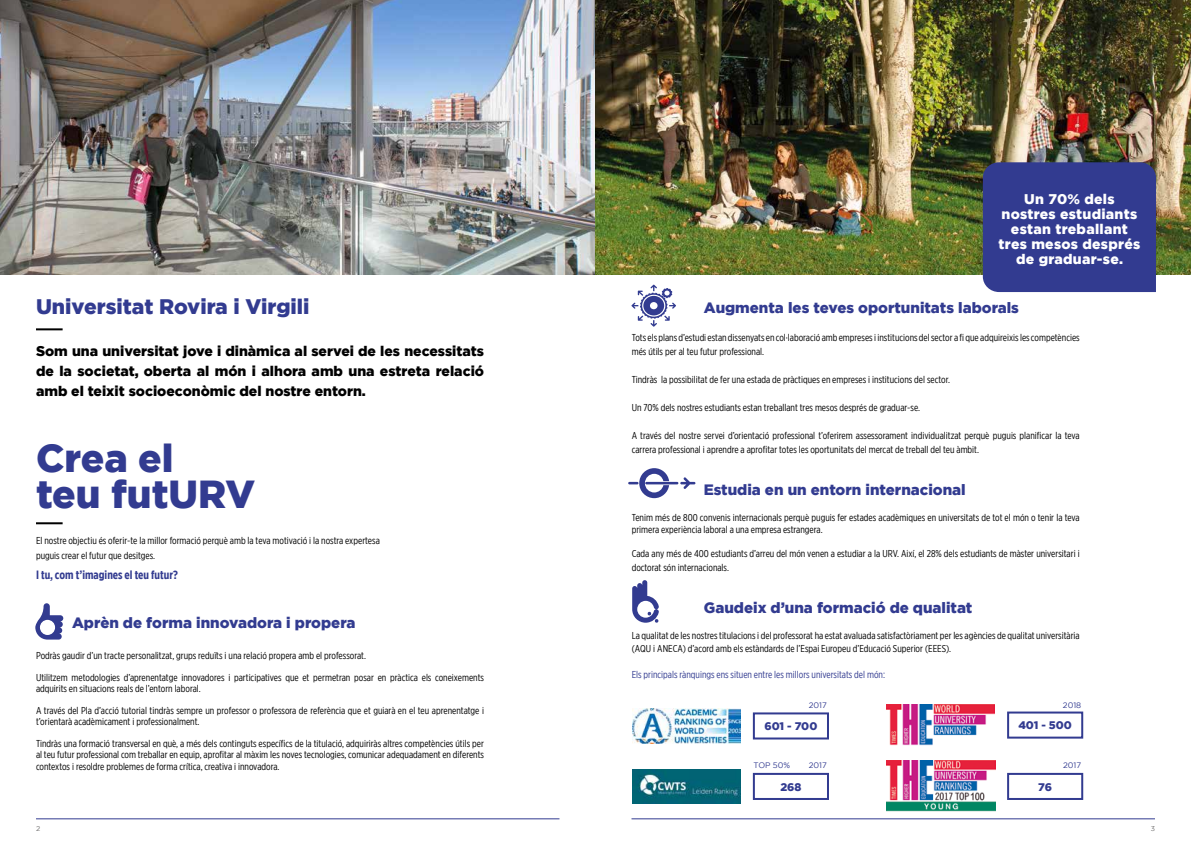
<style>
.page{position:relative;width:1191px;height:842px;background:#fff}
.page>*{position:absolute;margin:0;border:0;box-sizing:border-box;transform-origin:0 0}
.t1{font:900 39px/36px "Gotham";color:#323b90}
.t2{font:900 21px "Gotham";color:#323b90}
.t3{font:900 15px "Gotham";color:#323b90}
.t4{font:900 14px/20px "Gotham";color:#000;text-align:justify}
.t5{font:900 14px/15px "Gotham";letter-spacing:.02em;color:#fff;text-align:center}
.t6{font:700 12px "Gotham X Narrow";color:#323b90}
.t7{font:900 11px "Gotham";color:#323b90}
.t8{font:10px/11px "Gotham X Narrow";color:#000}
.t9{font:10px "Gotham X Narrow";color:#323b90}
.t10{font:8px "Gotham";color:#323b90}
.t11{font:7px "Gotham";color:#706f6f}
</style>
<div class="page">
<hr style="left:36px;top:818px;width:523px;height:1px;background:#323b90">
<hr style="left:631px;top:818px;width:524px;height:1px;background:#323b90">
<hr style="left:36px;top:328px;width:27px;height:2px;background:#000">
<svg style="left:35px;top:603px;width:28px;height:37px"></svg>
<svg style="left:680px;top:477px;width:15px;height:12px"></svg>
<hr style="left:645px;top:482px;width:33px;height:2px;background:#323b90">
<svg style="left:628px;top:468px;width:41px;height:30px"></svg>
<svg style="left:632px;top:580px;width:27px;height:43px"></svg>
<img style="left:632px;top:769px;width:108px;height:34px">
<img style="left:632px;top:708px;width:108px;height:36px">
<img style="left:886px;top:760px;width:109px;height:52px">
<img style="left:886px;top:705px;width:108px;height:40px">
<div style="left:753px;top:712px;width:76px;height:27px;border:2px solid #323b90"></div>
<div style="left:753px;top:773px;width:76px;height:27px;border:2px solid #323b90"></div>
<div style="left:1007px;top:711px;width:76px;height:28px;border:2px solid #323b90"></div>
<div style="left:1007px;top:773px;width:76px;height:27px;border:2px solid #323b90"></div>
<img style="left:0;top:0;width:1191px;height:275px">
<hr style="left:36px;top:522px;width:27px;height:2px;background:#000">
<svg style="left:631px;top:285px;width:45px;height:42px"></svg>
<div style="left:982px;top:162px;width:174px;height:130px;background:#323b90"></div>
<h2 class="t2" style="left:36px;top:292px;width:275px">Universitat Rovira i Virgili</h2>
<h3 class="t4" style="left:36px;top:341px;width:449px">Som una universitat jove i dinàmica al servei de les necessitats de la societat, oberta al món i alhora amb una estreta relació amb el teixit socioeconòmic del nostre entorn.</h3>
<h1 class="t1" style="left:36px;top:440px;width:220px">Crea el<br>teu futURV</h1>
<p class="t8" style="left:36px;top:534px;width:345px;line-height:14.4px">El nostre objectiu és oferir-te la millor formació perquè amb la teva motivació i la nostra expertesa puguis crear el futur que desitges.</p>
<p class="t6" style="left:36px;top:567px;width:143px">I tu, com t’imagines el teu futur?</p>
<h3 class="t3" style="left:72px;top:613px;width:285px">Aprèn de forma innovadora i propera</h3>
<p class="t8" style="left:36px;top:650px;width:331px">Podràs gaudir d’un tracte personalitzat, grups reduïts i una relació propera amb el professorat.</p>
<p class="t8" style="left:36px;top:672px;width:449px">Utilitzem metodologies d’aprenentatge innovadores i participatives que et permetran posar en pràctica els coneixements adquirits en situacions reals de l’entorn laboral.</p>
<p class="t8" style="left:36px;top:705px;width:449px">A través del Pla d’acció tutorial tindràs sempre un professor o professora de referència que et guiarà en el teu aprenentatge i t’orientarà acadèmicament i professionalment.</p>
<p class="t8" style="left:36px;top:738px;width:449px">Tindràs una formació transversal en què, a més dels continguts específics de la titulació, adquiriràs altres competències útils per al teu futur professional com treballar en equip, aprofitar al màxim les noves tecnologies, comunicar adequadament en diferents</p>
<p class="t8" style="left:36px;top:761px;width:245px">contextos i resoldre problemes de forma crítica, creativa i innovadora.</p>
<h3 class="t5" style="left:998px;top:191px;width:143px">Un 70% dels nostres estudiants estan treballant tres mesos després de graduar-se.</h3>
<h3 class="t3" style="left:703px;top:297px;width:317px">Augmenta les teves oportunitats laborals</h3>
<p class="t8" style="left:631px;top:330px;width:449px;line-height:14px">Tots els plans d’estudi estan dissenyats en col·laboració amb empreses i institucions del sector a fi que adquireixis les competències més útils per al teu futur professional.</p>
<p class="t8" style="left:631px;top:373px;width:320px">Tindràs la possibilitat de fer una estada de pràctiques en empreses i institucions del sector.</p>
<p class="t8" style="left:631px;top:401px;width:290px">Un 70% dels nostres estudiants estan treballant tres mesos després de graduar-se.</p>
<p class="t8" style="left:631px;top:428px;width:449px;line-height:14px">A través del nostre servei d’orientació professional t’oferirem assessorament individualitzat perquè puguis planificar la teva carrera professional i aprendre a aprofitar totes les oportunitats del mercat de treball del teu àmbit.</p>
<h3 class="t3" style="left:703px;top:479px;width:263px">Estudia en un entorn internacional</h3>
<p class="t8" style="left:631px;top:511px;width:449px;line-height:12px">Tenim més de 800 convenis internacionals perquè puguis fer estades acadèmiques en universitats de tot el món o tenir la teva primera experiència laboral a una empresa estrangera.</p>
<p class="t8" style="left:631px;top:546px;width:449px;line-height:14px">Cada any més de 400 estudiants d’arreu del món venen a estudiar a la URV. Així, el 28% dels estudiants de màster universitari i doctorat són internacionals.</p>
<h3 class="t3" style="left:703px;top:597px;width:270px">Gaudeix d’una formació de qualitat</h3>
<p class="t8" style="left:631px;top:628px;width:449px;line-height:13px">La qualitat de les nostres titulacions i del professorat ha estat avaluada satisfactòriament per les agències de qualitat universitària (AQU i ANECA) d’acord amb els estàndards de l’Espai Europeu d’Educació Superior (EEES).</p>
<p class="t9" style="left:631px;top:668px;width:255px">Els principals rànquings ens situen entre les millors universitats del món:</p>
<p class="t10" style="left:808px;top:700px;width:20px">2017</p>
<p class="t10" style="left:1063px;top:700px;width:20px">2018</p>
<p class="t7" style="left:764px;top:719px;width:54px">601 - 700</p>
<p class="t7" style="left:1018px;top:718px;width:55px">401 - 500</p>
<p class="t10" style="left:753px;top:760px;width:38px">TOP 50%</p>
<p class="t10" style="left:808px;top:760px;width:20px">2017</p>
<p class="t10" style="left:1063px;top:760px;width:20px">2017</p>
<p class="t7" style="left:780px;top:779px;width:23px">268</p>
<p class="t7" style="left:1038px;top:779px;width:15px">76</p>
<p class="t11" style="left:36px;top:824px;width:6px">2</p>
<p class="t11" style="left:1150px;top:824px;width:6px">3</p>
</div>
